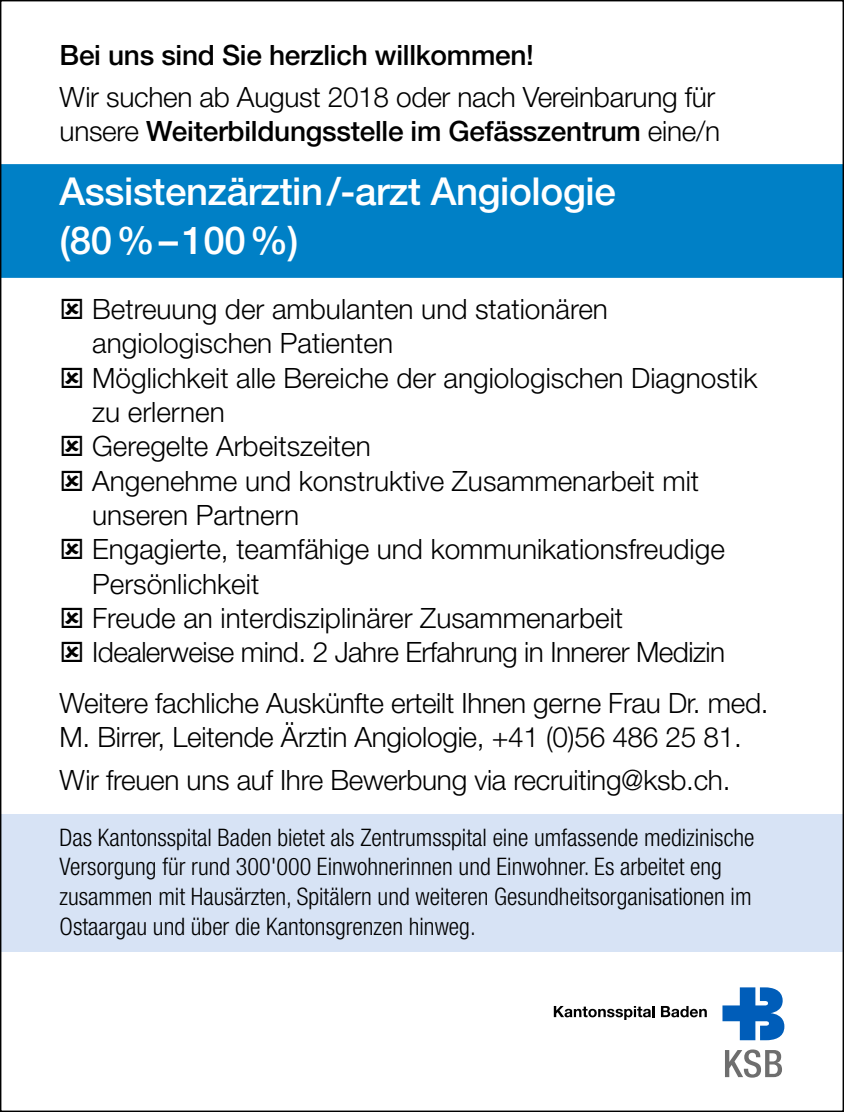
<style>
.page{position:relative;width:844px;height:1112px;background:#fff}
.page>*{position:absolute;margin:0;border:0;box-sizing:border-box;transform-origin:0 0}
.t1{font:500 38.5px/49px "Helvetica Neue LT Std";letter-spacing:-.01em;color:#fff}
.t2{font:300 28px/34.3px "Helvetica Neue LT Std";color:#000}
.t3{font:300 28px "Helvetica Neue LT Std";letter-spacing:-.02em;color:#000}
.t4{font:500 28px "Helvetica Neue LT Std";letter-spacing:-.01em;color:#000}
.t5{font:300 condensed 24.15px/29.8px "Helvetica Neue LT Std";color:#000}
.s1{font-weight:500}
</style>
<div class="page">
<svg style="left:553px;top:1006px;width:101px;height:13px"></svg>
<svg style="left:660px;top:1006px;width:46px;height:11px"></svg>
<svg style="left:722px;top:987px;width:62px;height:52px"></svg>
<svg style="left:725px;top:1049px;width:56px;height:28px"></svg>
<div style="left:0;top:814px;width:843px;height:136px;background:#d7e3f5"></div>
<div style="left:0;top:164px;width:843px;height:114px;background:#0080c6"></div>
<p class="t4" style="left:60px;top:38px;width:476px">Bei uns sind Sie herzlich willkommen!</p>
<p class="t2" style="left:60px;top:79px;width:662px">Wir suchen ab August 2018 oder nach Vereinbarung für unsere <span class="s1">Weiterbildungsstelle im Gefässzentrum</span> eine/n</p>
<p class="t1" style="left:60px;top:167px;width:557px">Assistenzärztin/-arzt Angiologie (80%–100%)</p>
<p class="t2" style="left:92px;top:291px;width:517px">Betreuung der ambulanten und stationären angiologischen Patienten</p>
<p class="t2" style="left:92px;top:360px;width:666px">Möglichkeit alle Bereiche der angiologischen Diagnostik zu erlernen</p>
<p class="t2" style="left:92px;top:428px;width:280px">Geregelte Arbeitszeiten</p>
<p class="t2" style="left:92px;top:463px;width:608px">Angenehme und konstruktive Zusammenarbeit mit unseren Partnern</p>
<p class="t2" style="left:92px;top:531px;width:634px">Engagierte, teamfähige und kommunikationsfreudige<br>Persönlichkeit</p>
<p class="t2" style="left:92px;top:600px;width:532px">Freude an interdisziplinärer Zusammenarbeit</p>
<p class="t3" style="left:92px;top:635px;width:634px">Idealerweise mind. 2 Jahre Erfahrung in Innerer Medizin</p>
<p class="t2" style="left:60px;top:685px;width:710px">Weitere fachliche Auskünfte erteilt Ihnen gerne Frau Dr. med.<br>M. Birrer, Leitende Ärztin Angiologie, +41 (0)56 486 25 81.</p>
<p class="t2" style="left:60px;top:761px;width:672px">Wir freuen uns auf Ihre Bewerbung via recruiting@ksb.ch.</p>
<p class="t5" style="left:60px;top:821px;width:696px">Das Kantonsspital Baden bietet als Zentrumsspital eine umfassende medizinische Versorgung für rund 300'000 Einwohnerinnen und Einwohner. Es arbeitet eng zusammen mit Hausärzten, Spitälern und weiteren Gesundheitsorganisationen im Ostaargau und über die Kantonsgrenzen hinweg.</p>
</div>
